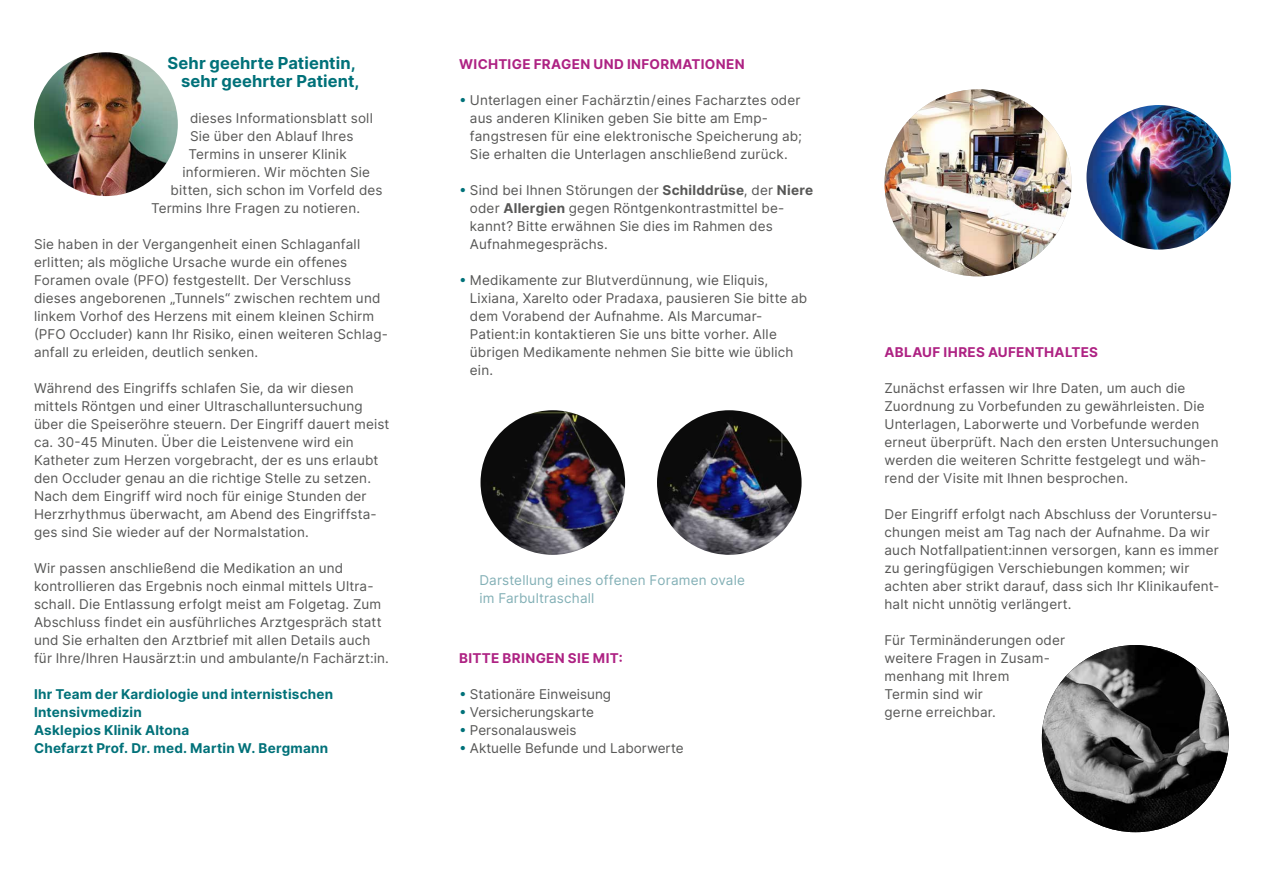
<style>
.page{position:relative;width:1263px;height:893px;background:#fff}
.page>*{position:absolute;margin:0;border:0;box-sizing:border-box;transform-origin:0 0}
.t1{font:700 16.5px/18px "Inter";letter-spacing:.01em;color:#007179;text-align:right}
.t2{font:13.5px/18px "Inter";letter-spacing:.015em;color:#575756}
.t3{font:700 13.5px/18px "Inter";letter-spacing:.015em;color:#007179}
.t4{font:700 13.5px "Inter";letter-spacing:.025em;color:#ae2283}
.t5{font:13.5px/18px "Inter";letter-spacing:.015em;color:#83b0b6}
.s1{color:#007179}
.s2{font-weight:700}
</style>
<div class="page">
<img style="left:1086px;top:105px;width:145px;height:145px;border-radius:72px">
<img style="left:34px;top:52px;width:144px;height:144px;border-radius:72px">
<img style="left:1042px;top:645px;width:187px;height:187px;border-radius:94px">
<img style="left:884px;top:89px;width:187px;height:187px;border-radius:94px">
<img style="left:480px;top:410px;width:145px;height:145px;border-radius:72px">
<img style="left:657px;top:410px;width:144px;height:145px;border-radius:72px">
<p class="t1" style="left:168px;top:54px;width:194px">Sehr geehrte Patientin, sehr geehrter Patient,</p>
<p class="t2" style="left:190px;top:109px;width:184px">dieses Informationsblatt soll</p>
<p class="t2" style="left:190px;top:127px;width:165px">Sie über den Ablauf Ihres</p>
<p class="t2" style="left:189px;top:145px;width:160px">Termins in unserer Klinik</p>
<p class="t2" style="left:183px;top:163px;width:189px">informieren. Wir möchten Sie</p>
<p class="t2" style="left:171px;top:181px;width:214px">bitten, sich schon im Vorfeld des</p>
<p class="t2" style="left:151px;top:199px;width:211px">Termins Ihre Fragen zu notieren.</p>
<p class="t2" style="left:34px;top:235px;width:355px">Sie haben in der Vergangenheit einen Schlaganfall erlitten; als mögliche Ursache wurde ein offenes Foramen ovale (PFO) festgestellt. Der Verschluss dieses angeborenen „Tunnels“ zwischen rechtem und linkem Vorhof des Herzens mit einem kleinen Schirm (PFO Occluder) kann Ihr Risiko, einen weiteren Schlag&shy;anfall zu erleiden, deutlich senken.</p>
<p class="t2" style="left:34px;top:379px;width:357px">Während des Eingriffs schlafen Sie, da wir diesen mittels Röntgen und einer Ultraschalluntersuchung über die Speiseröhre steuern. Der Eingriff dauert meist ca. 30-45 Minuten. Über die Leistenvene wird ein Katheter zum Herzen vorgebracht, der es uns erlaubt den Occluder genau an die richtige Stelle zu setzen.<br>Nach dem Eingriff wird noch für einige Stunden der Herzrhythmus überwacht, am Abend des Eingriffsta&shy;ges sind Sie wieder auf der Normalstation.</p>
<p class="t2" style="left:34px;top:559px;width:356px">Wir passen anschließend die Medikation an und kontrollieren das Ergebnis noch einmal mittels Ultra&shy;schall. Die Entlassung erfolgt meist am Folgetag. Zum Abschluss findet ein ausführliches Arztgespräch statt und Sie erhalten den Arztbrief mit allen Details auch für Ihre/Ihren Hausärzt:in und ambulante/n Fachärzt:in.</p>
<p class="t3" style="left:34px;top:685px;width:301px">Ihr Team der Kardiologie und internistischen<br>Intensivmedizin<br>Asklepios Klinik Altona<br>Chefarzt Prof. Dr. med. Martin W. Bergmann</p>
<p class="t4" style="left:459px;top:54px;width:287px">WICHTIGE FRAGEN UND INFORMATIONEN</p>
<p class="t2" style="left:470px;top:91px;width:333px;text-indent:-11px"><span class="s1">բ</span> Unterlagen einer Fachärztin/eines Facharztes oder aus anderen Kliniken geben Sie bitte am Emp&shy;fangstresen für eine elektronische Speicherung ab; Sie erhalten die Unterlagen anschließend zurück.</p>
<p class="t2" style="left:470px;top:181px;width:345px;text-indent:-11px"><span class="s1">բ</span> Sind bei Ihnen Störungen der <span class="s2">Schilddrüse</span>, der <span class="s2">Niere </span>oder <span class="s2">Allergien</span> gegen Röntgenkontrastmittel be&shy;kannt? Bitte erwähnen Sie dies im Rahmen des Aufnahmegesprächs.</p>
<p class="t2" style="left:470px;top:271px;width:339px;text-indent:-11px"><span class="s1">բ</span> Medikamente zur Blutverdünnung, wie Eliquis, Lixiana, Xarelto oder Pradaxa, pausieren Sie bitte ab dem Vorabend der Aufnahme. Als Marcumar-Patient:in kontaktieren Sie uns bitte vorher. Alle übrigen Medikamente nehmen Sie bitte wie üblich ein.</p>
<p class="t5" style="left:479px;top:571px;width:267px">Darstellung eines offenen Foramen ovale im Farbultraschall</p>
<p class="t4" style="left:459px;top:648px;width:165px">BITTE BRINGEN SIE MIT:</p>
<p class="t2" style="left:459px;top:685px;width:226px"><span class="s1">բ</span> Stationäre Einweisung<br><span class="s1">բ</span> Versicherungskarte<br><span class="s1">բ</span> Personalausweis<br><span class="s1">բ</span> Aktuelle Befunde und Laborwerte</p>
<p class="t4" style="left:884px;top:342px;width:215px">ABLAUF IHRES AUFENTHALTES</p>
<p class="t2" style="left:884px;top:379px;width:336px">Zunächst erfassen wir Ihre Daten, um auch die Zuordnung zu Vorbefunden zu gewährleisten. Die Unterlagen, Laborwerte und Vorbefunde werden erneut überprüft. Nach den ersten Untersuchungen werden die weiteren Schritte festgelegt und wäh&shy;rend der Visite mit Ihnen besprochen.</p>
<p class="t2" style="left:884px;top:505px;width:336px">Der Eingriff erfolgt nach Abschluss der Voruntersu&shy;chungen meist am Tag nach der Aufnahme. Da wir auch Notfallpatient:innen versorgen, kann es immer zu geringfügigen Verschiebungen kommen; wir achten aber strikt darauf, dass sich Ihr Klinikaufent&shy;halt nicht unnötig verlängert.</p>
<p class="t2" style="left:884px;top:631px;width:182px">Für Terminänderungen oder weitere Fragen in Zusam&shy;menhang mit Ihrem<br>Termin sind wir<br>gerne erreichbar.</p>
</div>
